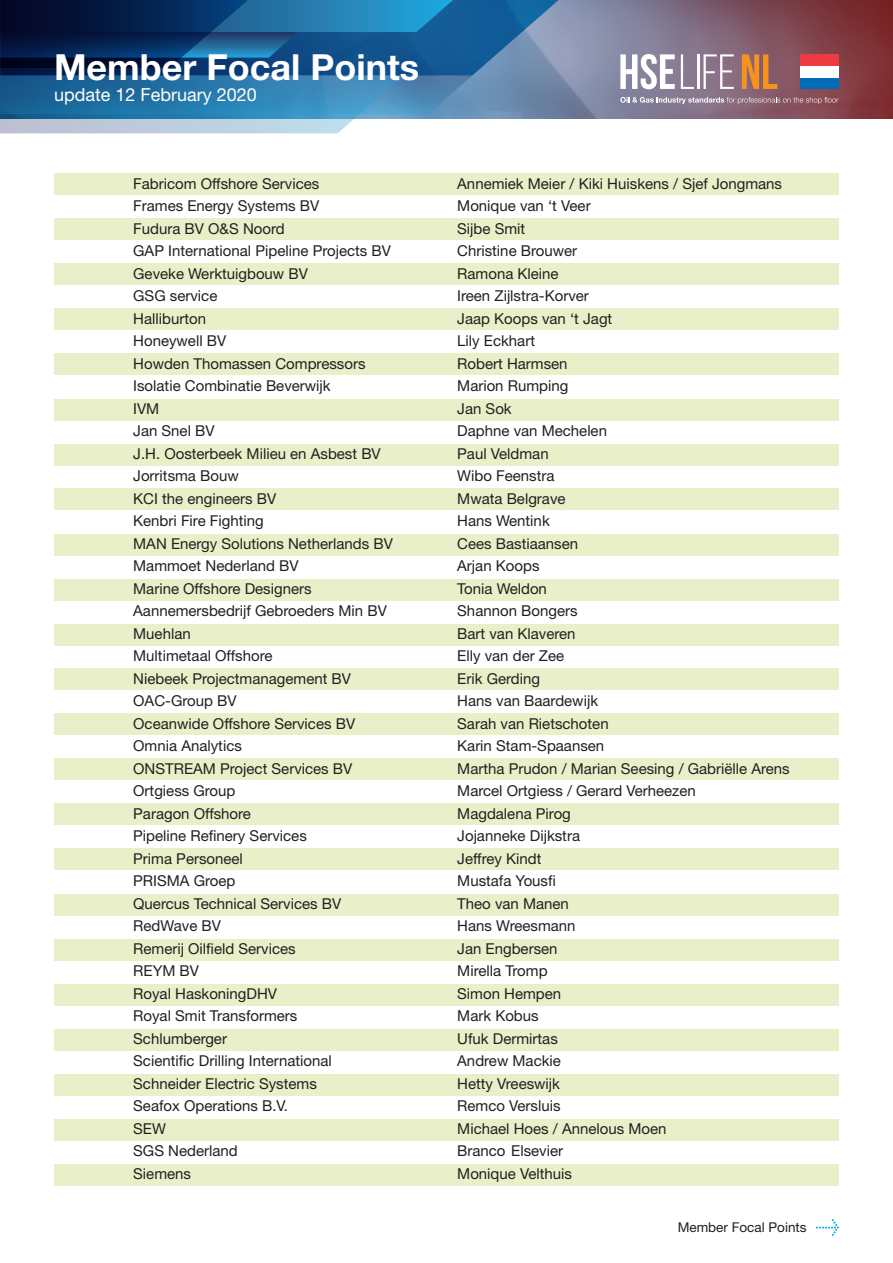
<style>
.page{position:relative;width:893px;height:1263px;background:#fff}
.page>*{position:absolute;margin:0;border:0;box-sizing:border-box;transform-origin:0 0}
.t1{font:700 36px "Helvetica Neue LT Std";color:#fff}
.t2{font:18px "Helvetica Neue LT Std";color:#fff}
.t3{font:15px "Helvetica Neue LT Std";color:#231f20}
.t4{font:13.5px "Helvetica Neue LT Std";color:#231f20}
</style>
<div class="page">
<img style="left:559px;top:0;width:334px;height:119px">
<svg style="left:0;top:0;width:559px;height:133px;background:#386d99"></svg>
<svg style="left:620px;top:54px;width:55px;height:35px"></svg>
<svg style="left:742px;top:54px;width:35px;height:35px"></svg>
<svg style="left:681px;top:54px;width:13px;height:35px"></svg>
<hr style="left:697px;top:54px;width:3px;height:35px;background:#fff">
<svg style="left:704px;top:54px;width:30px;height:35px"></svg>
<div style="left:800px;top:54px;width:39px;height:12px;background:#ee3a41"></div>
<div style="left:800px;top:77px;width:39px;height:12px;background:#006bb6"></div>
<div style="left:800px;top:66px;width:39px;height:11px;background:#fff"></div>
<svg style="left:620px;top:97px;width:219px;height:7px;background:#a48c99"></svg>
<svg style="left:816px;top:1219px;width:23px;height:17px"></svg>
<div style="left:54px;top:173px;width:785px;height:22px;background:#e9efc8"></div>
<div style="left:54px;top:263px;width:785px;height:21px;background:#e9efc8"></div>
<div style="left:54px;top:354px;width:785px;height:21px;background:#e9efc8"></div>
<div style="left:54px;top:219px;width:785px;height:21px;background:#e9efc8"></div>
<div style="left:54px;top:308px;width:785px;height:22px;background:#e9efc8"></div>
<div style="left:54px;top:399px;width:785px;height:21px;background:#e9efc8"></div>
<div style="left:54px;top:668px;width:785px;height:21px;background:#e9efc8"></div>
<div style="left:54px;top:939px;width:785px;height:21px;background:#e9efc8"></div>
<div style="left:54px;top:489px;width:785px;height:21px;background:#e9efc8"></div>
<div style="left:54px;top:758px;width:785px;height:21px;background:#e9efc8"></div>
<div style="left:54px;top:1029px;width:785px;height:21px;background:#e9efc8"></div>
<div style="left:54px;top:579px;width:785px;height:21px;background:#e9efc8"></div>
<div style="left:54px;top:849px;width:785px;height:21px;background:#e9efc8"></div>
<div style="left:54px;top:444px;width:785px;height:21px;background:#e9efc8"></div>
<div style="left:54px;top:713px;width:785px;height:22px;background:#e9efc8"></div>
<div style="left:54px;top:984px;width:785px;height:22px;background:#e9efc8"></div>
<div style="left:54px;top:534px;width:785px;height:21px;background:#e9efc8"></div>
<div style="left:54px;top:803px;width:785px;height:21px;background:#e9efc8"></div>
<div style="left:54px;top:1074px;width:785px;height:21px;background:#e9efc8"></div>
<div style="left:54px;top:1119px;width:785px;height:22px;background:#e9efc8"></div>
<div style="left:54px;top:1165px;width:785px;height:21px;background:#e9efc8"></div>
<div style="left:54px;top:624px;width:785px;height:22px;background:#e9efc8"></div>
<div style="left:54px;top:894px;width:785px;height:21px;background:#e9efc8"></div>
<p class="t1" style="left:54px;top:45px;width:367px">Member Focal Points</p>
<p class="t2" style="left:54px;top:84px;width:204px">update 12 February 2020</p>
<p class="t3" style="left:133px;top:174px;width:188px">Fabricom Offshore Services</p>
<p class="t3" style="left:457px;top:174px;width:326px">Annemiek Meier / Kiki Huiskens / Sjef Jongmans</p>
<p class="t3" style="left:133px;top:197px;width:187px">Frames Energy Systems BV</p>
<p class="t3" style="left:457px;top:197px;width:135px">Monique van ‘t Veer</p>
<p class="t3" style="left:133px;top:219px;width:153px">Fudura BV O&amp;S Noord</p>
<p class="t3" style="left:457px;top:219px;width:70px">Sijbe Smit</p>
<p class="t3" style="left:133px;top:242px;width:259px">GAP International Pipeline Projects BV</p>
<p class="t3" style="left:457px;top:242px;width:121px">Christine Brouwer</p>
<p class="t3" style="left:133px;top:264px;width:176px">Geveke Werktuigbouw BV</p>
<p class="t3" style="left:457px;top:264px;width:103px">Ramona Kleine</p>
<p class="t3" style="left:133px;top:287px;width:86px">GSG service</p>
<p class="t3" style="left:457px;top:287px;width:133px">Ireen Zijlstra-Korver</p>
<p class="t3" style="left:133px;top:309px;width:74px">Halliburton</p>
<p class="t3" style="left:457px;top:309px;width:157px">Jaap Koops van ‘t Jagt</p>
<p class="t3" style="left:133px;top:332px;width:95px">Honeywell BV</p>
<p class="t3" style="left:457px;top:332px;width:79px">Lily Eckhart</p>
<p class="t3" style="left:133px;top:354px;width:234px">Howden Thomassen Compressors</p>
<p class="t3" style="left:457px;top:354px;width:112px">Robert Harmsen</p>
<p class="t3" style="left:133px;top:377px;width:199px">Isolatie Combinatie Beverwijk</p>
<p class="t3" style="left:457px;top:377px;width:113px">Marion Rumping</p>
<p class="t3" style="left:133px;top:399px;width:28px">IVM</p>
<p class="t3" style="left:457px;top:399px;width:56px">Jan Sok</p>
<p class="t3" style="left:133px;top:422px;width:83px">Jan Snel BV</p>
<p class="t3" style="left:457px;top:422px;width:151px">Daphne van Mechelen</p>
<p class="t3" style="left:133px;top:444px;width:249px">J.H. Oosterbeek Milieu en Asbest BV</p>
<p class="t3" style="left:457px;top:444px;width:93px">Paul Veldman</p>
<p class="t3" style="left:133px;top:467px;width:107px">Jorritsma Bouw</p>
<p class="t3" style="left:457px;top:467px;width:99px">Wibo Feenstra</p>
<p class="t3" style="left:133px;top:489px;width:145px">KCI the engineers BV</p>
<p class="t3" style="left:457px;top:489px;width:110px">Mwata Belgrave</p>
<p class="t3" style="left:133px;top:512px;width:132px">Kenbri Fire Fighting</p>
<p class="t3" style="left:457px;top:512px;width:94px">Hans Wentink</p>
<p class="t3" style="left:133px;top:534px;width:261px">MAN Energy Solutions Netherlands BV</p>
<p class="t3" style="left:457px;top:534px;width:122px">Cees Bastiaansen</p>
<p class="t3" style="left:133px;top:557px;width:167px">Mammoet Nederland BV</p>
<p class="t3" style="left:457px;top:557px;width:84px">Arjan Koops</p>
<p class="t3" style="left:133px;top:579px;width:180px">Marine Offshore Designers</p>
<p class="t3" style="left:457px;top:579px;width:91px">Tonia Weldon</p>
<p class="t3" style="left:133px;top:602px;width:255px">Aannemersbedrijf Gebroeders Min BV</p>
<p class="t3" style="left:457px;top:602px;width:122px">Shannon Bongers</p>
<p class="t3" style="left:133px;top:624px;width:59px">Muehlan</p>
<p class="t3" style="left:457px;top:624px;width:120px">Bart van Klaveren</p>
<p class="t3" style="left:133px;top:647px;width:141px">Multimetaal Offshore</p>
<p class="t3" style="left:457px;top:647px;width:108px">Elly van der Zee</p>
<p class="t3" style="left:133px;top:669px;width:219px">Niebeek Projectmanagement BV</p>
<p class="t3" style="left:457px;top:669px;width:84px">Erik Gerding</p>
<p class="t3" style="left:133px;top:692px;width:105px">OAC-Group BV</p>
<p class="t3" style="left:457px;top:692px;width:142px">Hans van Baardewijk</p>
<p class="t3" style="left:133px;top:714px;width:223px">Oceanwide Offshore Services BV</p>
<p class="t3" style="left:457px;top:714px;width:153px">Sarah van Rietschoten</p>
<p class="t3" style="left:133px;top:737px;width:110px">Omnia Analytics</p>
<p class="t3" style="left:457px;top:737px;width:148px">Karin Stam-Spaansen</p>
<p class="t3" style="left:133px;top:759px;width:221px">ONSTREAM Project Services BV</p>
<p class="t3" style="left:457px;top:759px;width:334px">Martha Prudon / Marian Seesing / Gabriëlle Arens</p>
<p class="t3" style="left:133px;top:782px;width:104px">Ortgiess Group</p>
<p class="t3" style="left:457px;top:782px;width:240px">Marcel Ortgiess / Gerard Verheezen</p>
<p class="t3" style="left:133px;top:804px;width:119px">Paragon Offshore</p>
<p class="t3" style="left:457px;top:804px;width:115px">Magdalena Pirog</p>
<p class="t3" style="left:133px;top:827px;width:175px">Pipeline Refinery Services</p>
<p class="t3" style="left:457px;top:827px;width:124px">Jojanneke Dijkstra</p>
<p class="t3" style="left:133px;top:849px;width:111px">Prima Personeel</p>
<p class="t3" style="left:457px;top:849px;width:86px">Jeffrey Kindt</p>
<p class="t3" style="left:133px;top:872px;width:104px">PRISMA Groep</p>
<p class="t3" style="left:457px;top:872px;width:100px">Mustafa Yousfi</p>
<p class="t3" style="left:133px;top:894px;width:210px">Quercus Technical Services BV</p>
<p class="t3" style="left:457px;top:894px;width:113px">Theo van Manen</p>
<p class="t3" style="left:133px;top:917px;width:89px">RedWave BV</p>
<p class="t3" style="left:457px;top:917px;width:120px">Hans Wreesmann</p>
<p class="t3" style="left:133px;top:939px;width:164px">Remerij Oilfield Services</p>
<p class="t3" style="left:457px;top:939px;width:102px">Jan Engbersen</p>
<p class="t3" style="left:133px;top:962px;width:67px">REYM BV</p>
<p class="t3" style="left:457px;top:962px;width:92px">Mirella Tromp</p>
<p class="t3" style="left:133px;top:984px;width:145px">Royal HaskoningDHV</p>
<p class="t3" style="left:457px;top:984px;width:105px">Simon Hempen</p>
<p class="t3" style="left:133px;top:1007px;width:166px">Royal Smit Transformers</p>
<p class="t3" style="left:457px;top:1007px;width:83px">Mark Kobus</p>
<p class="t3" style="left:133px;top:1029px;width:95px">Schlumberger</p>
<p class="t3" style="left:457px;top:1029px;width:102px">Ufuk Dermirtas</p>
<p class="t3" style="left:133px;top:1052px;width:200px">Scientific Drilling International</p>
<p class="t3" style="left:457px;top:1052px;width:105px">Andrew Mackie</p>
<p class="t3" style="left:133px;top:1074px;width:185px">Schneider Electric Systems</p>
<p class="t3" style="left:457px;top:1074px;width:104px">Hetty Vreeswijk</p>
<p class="t3" style="left:133px;top:1097px;width:156px">Seafox Operations B.V.</p>
<p class="t3" style="left:457px;top:1097px;width:105px">Remco Versluis</p>
<p class="t3" style="left:133px;top:1119px;width:34px">SEW</p>
<p class="t3" style="left:457px;top:1119px;width:211px">Michael Hoes / Annelous Moen</p>
<p class="t3" style="left:133px;top:1142px;width:106px">SGS Nederland</p>
<p class="t3" style="left:457px;top:1142px;width:107px">Branco Elsevier</p>
<p class="t3" style="left:133px;top:1164px;width:59px">Siemens</p>
<p class="t3" style="left:457px;top:1164px;width:116px">Monique Velthuis</p>
<p class="t4" style="left:678px;top:1219px;width:130px">Member Focal Points</p>
</div>
